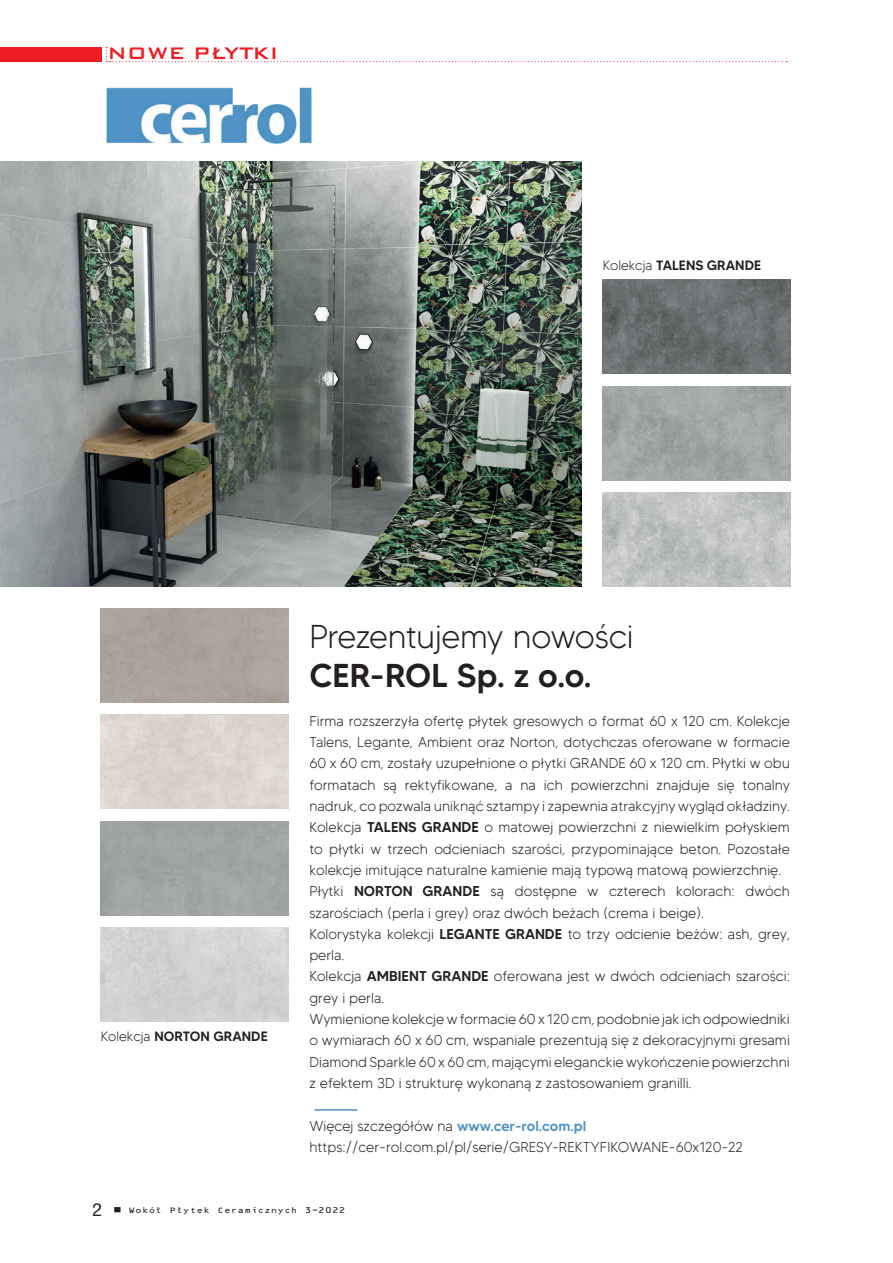
<style>
.page{position:relative;width:893px;height:1263px;background:#fff}
.page>*{position:absolute;margin:0;border:0;box-sizing:border-box;transform-origin:0 0}
.t1{font:300 33px "MADETOMMY";letter-spacing:-.015em;color:#231f20}
.t2{font:500 33px "MADETOMMY";letter-spacing:.005em;color:#231f20}
.t3{font:300 14.25px/21.3px "MADETOMMY";color:#231f20}
.t4{font:500 13.5px "MADETOMMY";color:#231f20}
.t5{font:9.45px "Bank Gothic Md PL";letter-spacing:.015em;color:#ee1d23}
.t6{font:7.2px "OCR B 10 PL Regular";letter-spacing:.005em;color:#231f20;scale:1.2 1}
.s1{font-weight:300}
.s2{font-weight:500}
.s3{font-weight:500;color:#5093c4}
.s4{font-family:"Swis 721 Cn PL";font-size:15.75px}
</style>
<div class="page">
<div style="left:0;top:47px;width:102px;height:15px;background:#ee1d23"></div>
<svg style="left:106px;top:47px;width:681px;height:15px"></svg>
<img style="left:0;top:162px;width:582px;height:425px">
<img style="left:603px;top:279px;width:188px;height:94px">
<img style="left:603px;top:386px;width:188px;height:94px">
<img style="left:603px;top:493px;width:188px;height:94px">
<img style="left:106px;top:87px;width:206px;height:57px">
<hr style="left:315px;top:1109px;width:42px;height:2px;background:#4f93c3">
<p class="t5" style="left:108px;top:50px;width:172px">NOWE PŁYTKI</p>
<p class="t4" style="left:603px;top:257px;width:160px"><span class="s1">Kolekcja</span> TALENS GRANDE</p>
<p class="t4" style="left:101px;top:1028px;width:168px"><span class="s1">Kolekcja</span> NORTON GRANDE</p>
<h1 class="t1" style="left:309px;top:616px;width:326px">Prezentujemy nowości</h1>
<h1 class="t2" style="left:309px;top:655px;width:284px">CER-ROL Sp. z o.o.</h1>
<p class="t3" style="left:309px;top:710px;width:482px">Firma rozszerzyła ofertę płytek gresowych o format 60 x 120 cm. Kolekcje Talens, Legante, Ambient oraz Norton, dotychczas oferowane w formacie 60 x 60 cm, zostały uzupełnione o płytki GRANDE 60 x 120 cm. Płytki w obu formatach są rektyfikowane, a na ich powierzchni znajduje się tonalny nadruk, co pozwala uniknąć sztampy i zapewnia atrakcyjny wygląd okładziny.<br>Kolekcja <span class="s2">TALENS GRANDE</span> o matowej powierzchni z niewielkim połyskiem to płytki w trzech odcieniach szarości, przypominające beton. Pozostałe kolekcje imitujące naturalne kamienie mają typową matową powierzchnię.<br>Płytki <span class="s2">NORTON GRANDE</span> są dostępne w czterech kolorach: dwóch szarościach (perla i grey) oraz dwóch beżach (crema i beige).<br>Kolorystyka kolekcji <span class="s2">LEGANTE GRANDE</span> to trzy odcienie beżów: ash, grey, perla.<br>Kolekcja <span class="s2">AMBIENT GRANDE</span> oferowana jest w dwóch odcieniach szarości: grey i perla.<br>Wymienione kolekcje w formacie 60 x 120 cm, podobnie jak ich odpowiedniki o wymiarach 60 x 60 cm, wspaniale prezentują się z dekoracyjnymi gresami Diamond Sparkle 60 x 60 cm, mającymi eleganckie wykończenie powierzchni z efektem 3D i strukturę wykonaną z zastosowaniem granilli.</p>
<p class="t3" style="left:309px;top:1115px;width:435px">Więcej szczegółów na <span class="s3">www.cer-rol.com.pl </span>https://cer-rol.com.pl/pl/serie/GRESY-REKTYFIKOWANE-60x120-22</p>
<p class="t6" style="left:92px;top:1206px;width:213px"><span class="s4">2</span> ■ Wokół Płytek Ceramicznych 3-2022</p>
</div>
